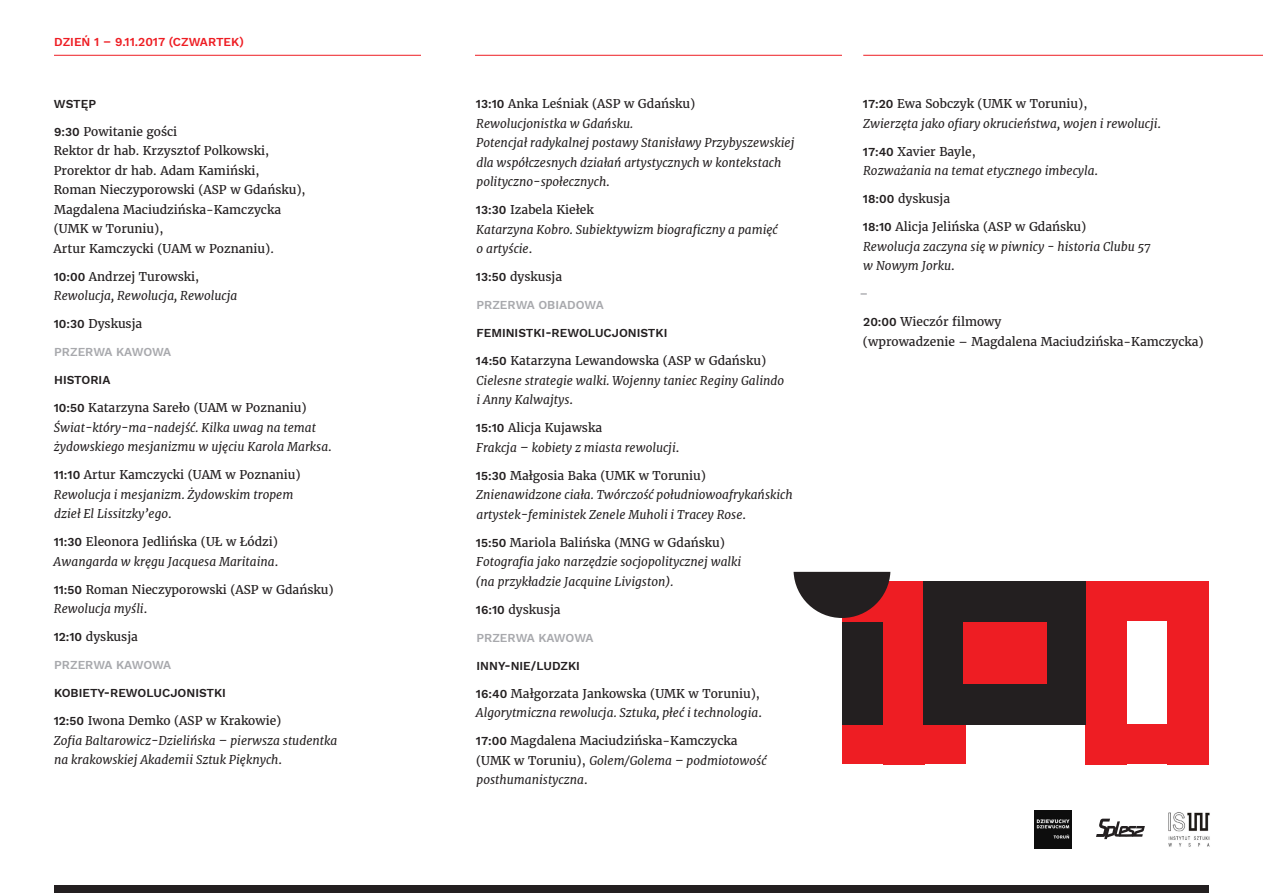
<style>
.page{position:relative;width:1263px;height:893px;background:#fff}
.page>*{position:absolute;margin:0;border:0;box-sizing:border-box;transform-origin:0 0}
.sklad{font:italic 12px/19.5px "Merriweather";color:#231f20}
.sklad-2{font:12px/19.5px "Merriweather";color:#231f20}
.sklad-3{font:600 12px "Work Sans";color:#231f20}
.sklad-4{font:600 12px "Work Sans";color:#a8a9ad}
.sklad-5{font:600 12px "Work Sans";color:#ee1d23}
.s1{font-family:"Work Sans";font-weight:600}
.s2{font-family:"Work Sans";font-weight:600;font-style:normal}
.s3{font-style:normal}
.s4{font-style:italic}
</style>
<div class="page">
<div style="left:842px;top:725px;width:123px;height:39px;background:#ee1d23"></div>
<div style="left:842px;top:581px;width:82px;height:41px;background:#ee1d23"></div>
<div style="left:842px;top:622px;width:82px;height:103px;background:#231f20"></div>
<div style="left:883px;top:581px;width:41px;height:183px;background:#ee1d23"></div>
<svg style="left:793px;top:572px;width:97px;height:46px"></svg>
<hr style="left:54px;top:55px;width:367px;height:1px;background:#ee1d23">
<hr style="left:475px;top:55px;width:367px;height:1px;background:#ee1d23">
<hr style="left:863px;top:55px;width:400px;height:1px;background:#ee1d23">
<div style="left:54px;top:885px;width:1155px;height:8px;background:#231f20"></div>
<img style="left:1034px;top:811px;width:38px;height:37px">
<svg style="left:1096px;top:819px;width:49px;height:20px"></svg>
<img style="left:1168px;top:812px;width:42px;height:35px">
<div style="left:1086px;top:725px;width:123px;height:39px;background:#ee1d23"></div>
<div style="left:1086px;top:581px;width:123px;height:39px;background:#ee1d23"></div>
<div style="left:1086px;top:581px;width:41px;height:183px;background:#ee1d23"></div>
<div style="left:1168px;top:581px;width:41px;height:183px;background:#ee1d23"></div>
<div style="left:923px;top:581px;width:163px;height:144px;background:#231f20"></div>
<div style="left:963px;top:622px;width:83px;height:61px;background:#ee1d23"></div>
<p class="sklad-5" style="left:54px;top:35px;width:191px">DZIEŃ 1 – 9.11.2017 (CZWARTEK)</p>
<p class="sklad-3" style="left:54px;top:97px;width:44px">WSTĘP</p>
<p class="sklad-2" style="left:54px;top:121px;width:253px"><span class="s1">9:30</span> Powitanie gości<br>Rektor dr hab. Krzysztof Polkowski,<br>Prorektor dr hab. Adam Kamiński,<br>Roman Nieczyporowski (ASP w Gdańsku),<br>Magdalena Maciudzińska-Kamczycka (UMK w Toruniu),<br>Artur Kamczycki (UAM w Poznaniu).</p>
<p class="sklad" style="left:54px;top:266px;width:185px"><span class="s2">10:00</span> <span class="s3">Andrzej Turowski,<br></span>Rewolucja, Rewolucja, Rewolucja</p>
<p class="sklad-2" style="left:54px;top:314px;width:90px"><span class="s1">10:30</span> Dyskusja</p>
<p class="sklad-4" style="left:54px;top:345px;width:119px">PRZERWA KAWOWA</p>
<p class="sklad-3" style="left:54px;top:373px;width:58px">HISTORIA</p>
<p class="sklad" style="left:54px;top:398px;width:279px"><span class="s2">10:50</span> <span class="s3">Katarzyna Sareło (UAM w Poznaniu)<br></span>Świat-który-ma-nadejść. Kilka uwag na temat żydowskiego mesjanizmu w ujęciu Karola Marksa<span class="s3">.</span></p>
<p class="sklad" style="left:54px;top:465px;width:249px"><span class="s2">11:10</span> <span class="s3">Artur Kamczycki (UAM w Poznaniu)<br></span>Rewolucja i mesjanizm. Żydowskim tropem dzieł El Lissitzky’ego<span class="s3">.</span></p>
<p class="sklad" style="left:54px;top:532px;width:226px"><span class="s2">11:30</span> <span class="s3">Eleonora Jedlińska (UŁ w Łódzi)<br></span>Awangarda w kręgu Jacquesa Maritaina<span class="s3">.</span></p>
<p class="sklad-2" style="left:54px;top:579px;width:281px"><span class="s1">11:50</span> Roman Nieczyporowski (ASP w Gdańsku)<br><span class="s4">Rewolucja myśli</span>.</p>
<p class="sklad-2" style="left:54px;top:627px;width:86px"><span class="s1">12:10</span> dyskusja</p>
<p class="sklad-4" style="left:54px;top:658px;width:119px">PRZERWA KAWOWA</p>
<p class="sklad-3" style="left:54px;top:686px;width:173px">KOBIETY-REWOLUCJONISTKI</p>
<p class="sklad" style="left:54px;top:711px;width:285px"><span class="s2">12:50</span> <span class="s3">Iwona Demko (ASP w Krakowie)<br></span>Zofia Baltarowicz-Dzielińska – pierwsza studentka na krakowskiej Akademii Sztuk Pięknych<span class="s3">.</span></p>
<p class="sklad" style="left:476px;top:94px;width:320px"><span class="s2">13:10</span> <span class="s3">Anka Leśniak (ASP w Gdańsku)<br></span>Rewolucjonistka w Gdańsku.<br>Potencjał radykalnej postawy Stanisławy Przybyszewskiej dla współczesnych działań artystycznych w kontekstach polityczno-społecznych<span class="s3">.</span></p>
<p class="sklad" style="left:476px;top:200px;width:303px"><span class="s2">13:30</span> <span class="s3">Izabela Kiełek<br></span>Katarzyna Kobro. Subiektywizm biograficzny a pamięć o artyście<span class="s3">.</span></p>
<p class="sklad-2" style="left:476px;top:267px;width:88px"><span class="s1">13:50</span> dyskusja</p>
<p class="sklad-4" style="left:476px;top:298px;width:129px">PRZERWA OBIADOWA</p>
<p class="sklad-3" style="left:476px;top:326px;width:192px">FEMINISTKI-REWOLUCJONISTKI</p>
<p class="sklad" style="left:476px;top:351px;width:310px"><span class="s2">14:50</span> <span class="s3">Katarzyna Lewandowska (ASP w Gdańsku)<br></span>Cielesne strategie walki. Wojenny taniec Reginy Galindo i Anny Kalwajtys<span class="s3">.</span></p>
<p class="sklad" style="left:476px;top:418px;width:205px"><span class="s2">15:10</span> <span class="s3">Alicja Kujawska<br></span>Frakcja – kobiety z miasta rewolucji<span class="s3">.</span></p>
<p class="sklad" style="left:476px;top:466px;width:318px"><span class="s2">15:30</span> <span class="s3">Małgosia Baka (UMK w Toruniu)<br></span>Znienawidzone ciała. Twórczość południowoafrykańskich artystek-feministek Zenele Muholi i Tracey Rose<span class="s3">.</span></p>
<p class="sklad" style="left:476px;top:533px;width:267px"><span class="s2">15:50</span> <span class="s3">Mariola Balińska (MNG w Gdańsku)<br></span>Fotografia jako narzędzie socjopolitycznej walki (na przykładzie Jacquine Livigston).</p>
<p class="sklad-2" style="left:476px;top:600px;width:86px"><span class="s1">16:10</span> dyskusja</p>
<p class="sklad-4" style="left:476px;top:631px;width:119px">PRZERWA KAWOWA</p>
<p class="sklad-3" style="left:477px;top:659px;width:105px">INNY-NIE/LUDZKI</p>
<p class="sklad" style="left:476px;top:684px;width:287px"><span class="s2">16:40</span> <span class="s3">Małgorzata Jankowska (UMK w Toruniu),<br></span>Algorytmiczna rewolucja. Sztuka, płeć i technologia<span class="s3">.</span></p>
<p class="sklad-2" style="left:476px;top:731px;width:292px"><span class="s1">17:00</span> Magdalena Maciudzińska-Kamczycka (UMK w Toruniu), <span class="s4">Golem/Golema – podmiotowość posthumanistyczna</span>.</p>
<p class="sklad" style="left:863px;top:94px;width:300px"><span class="s2">17:20</span> <span class="s3">Ewa Sobczyk (UMK w Toruniu),<br></span>Zwierzęta jako ofiary okrucieństwa, wojen i rewolucji<span class="s3">.</span></p>
<p class="sklad" style="left:863px;top:142px;width:237px"><span class="s2">17:40</span> <span class="s3">Xavier Bayle,<br></span>Rozważania na temat etycznego imbecyla<span class="s3">.</span></p>
<p class="sklad-2" style="left:863px;top:189px;width:89px"><span class="s1">18:00</span> dyskusja</p>
<p class="sklad" style="left:863px;top:217px;width:289px"><span class="s2">18:10</span> <span class="s3">Alicja Jelińska (ASP w Gdańsku)<br></span>Rewolucja zaczyna się w piwnicy - historia Clubu 57 w Nowym Jorku<span class="s3">.</span></p>
<p class="sklad-4" style="left:860px;top:287px;width:10px">–</p>
<p class="sklad-2" style="left:863px;top:312px;width:342px"><span class="s1">20:00</span> Wieczór filmowy<br>(wprowadzenie – Magdalena Maciudzińska-Kamczycka)</p>
</div>
